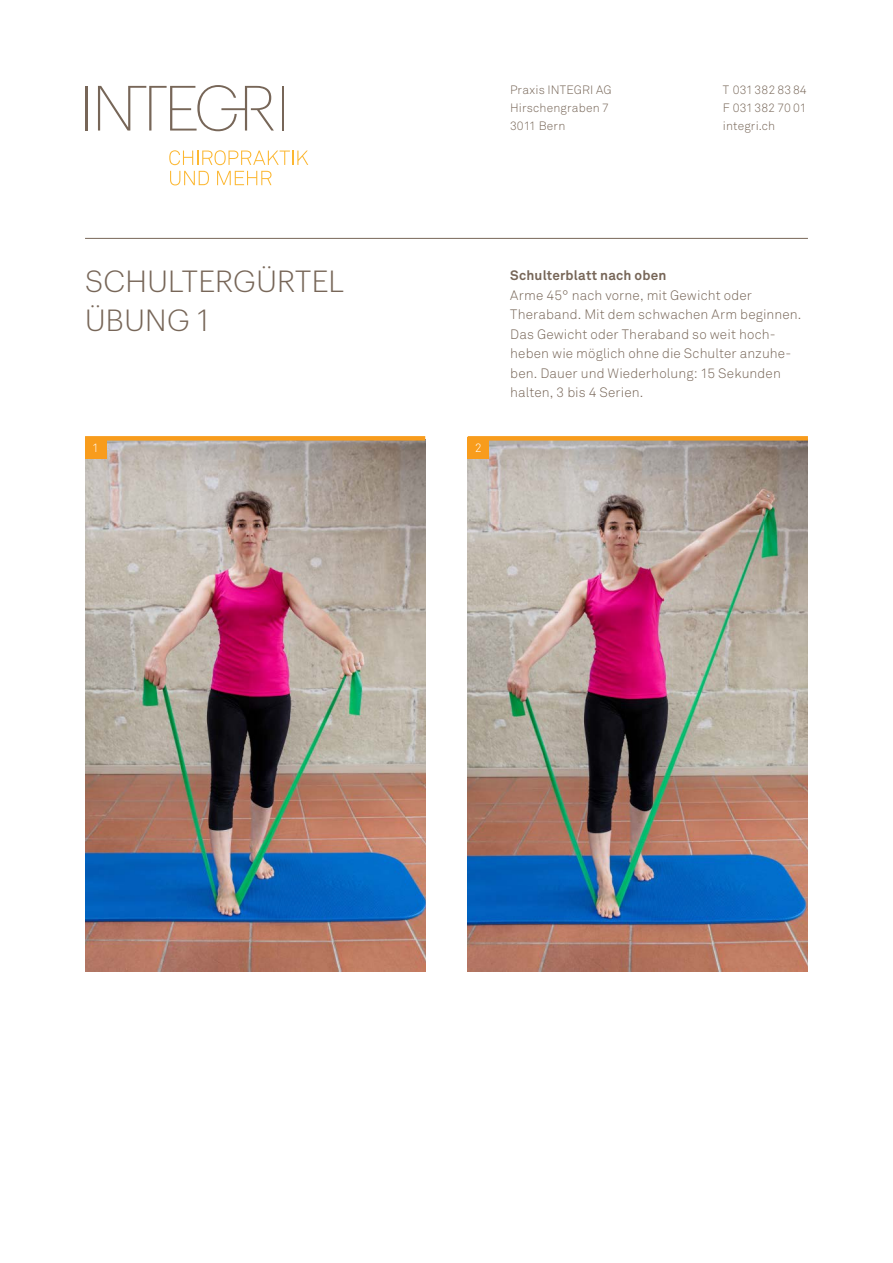
<style>
.page{position:relative;width:893px;height:1263px;background:#fff}
.page>*{position:absolute;margin:0;border:0;box-sizing:border-box;transform-origin:0 0}
.t1{font:300 30px/39px "Graphik";letter-spacing:.01em;color:#776658}
.t2{font:300 13.5px/19.5px "Akkurat";letter-spacing:.01em;color:#776658}
.t3{font:700 13.5px "Akkurat";letter-spacing:.015em;color:#776658}
.t4{font:300 12px/18px "Akkurat";letter-spacing:.01em;color:#776658;text-align:justify}
.t5{font:300 12px "Akkurat";color:#fff}
</style>
<div class="page">
<svg style="left:169px;top:150px;width:139px;height:15px"></svg>
<svg style="left:170px;top:171px;width:39px;height:14px"></svg>
<svg style="left:217px;top:171px;width:55px;height:14px"></svg>
<hr style="left:85px;top:86px;width:2px;height:45px;background:#776658">
<hr style="left:282px;top:86px;width:2px;height:45px;background:#776658">
<svg style="left:98px;top:85px;width:176px;height:46px"></svg>
<hr style="left:85px;top:238px;width:723px;height:1px;background:#776658">
<img style="left:85px;top:441px;width:340px;height:531px">
<img style="left:468px;top:441px;width:340px;height:531px">
<div style="left:85px;top:436px;width:340px;height:5px;background:#f89c1c"></div>
<div style="left:468px;top:436px;width:340px;height:5px;background:#f89c1c"></div>
<div style="left:85px;top:437px;width:21px;height:21px;background:#f89c1c"></div>
<div style="left:468px;top:437px;width:21px;height:21px;background:#f89c1c"></div>
<p class="t4" style="left:510px;top:81px;width:103px;text-align:left">Praxis INTEGRI AG<br>Hirschengraben 7<br>3011 Bern</p>
<p class="t4" style="left:723px;top:81px;width:85px">T 031 382 83 84<br>F 031 382 70 01 integri.ch</p>
<h1 class="t1" style="left:85px;top:259px;width:261px">SCHULTERGÜRTEL<br>ÜBUNG 1</h1>
<p class="t3" style="left:510px;top:267px;width:158px">Schulterblatt nach oben</p>
<p class="t2" style="left:510px;top:285px;width:293px">Arme 45° nach vorne, mit Gewicht oder Theraband. Mit dem schwachen Arm beginnen.<br>Das Gewicht oder Theraband so weit hoch&shy;heben wie möglich ohne die Schulter anzuhe&shy;ben. Dauer und Wiederholung: 15 Sekunden halten, 3 bis 4 Serien.</p>
<p class="t5" style="left:92px;top:441px;width:8px">1</p>
<p class="t5" style="left:475px;top:441px;width:8px">2</p>
</div>
